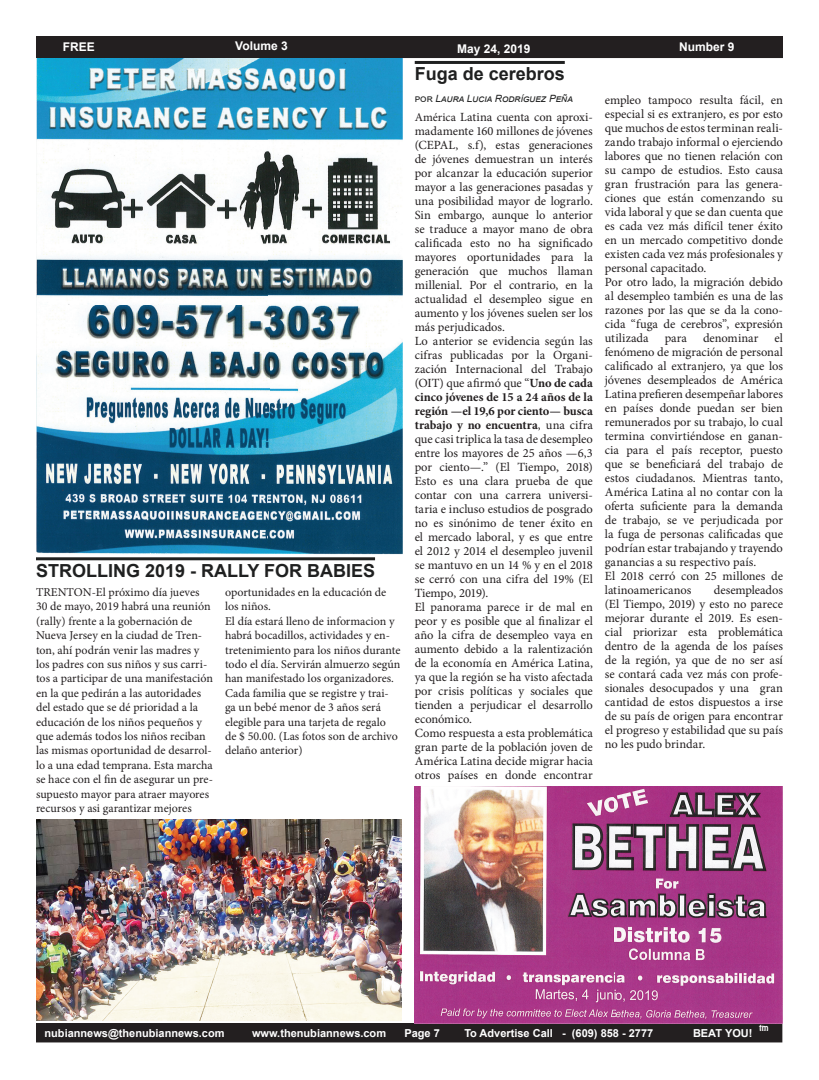
<style>
.page{position:relative;width:819px;height:1080px;background:#fff}
.page>*{position:absolute;margin:0;border:0;box-sizing:border-box;transform-origin:0 0}
.t1{font:700 18px "Arial";color:#1f2020}
.t2{font:12.5px/14px "Minion Pro";letter-spacing:-.005em;color:#231f20}
.t3{font:12px/14.4px "Minion Pro";color:#231f20}
.t4{font:700 12px "Arial";color:#fff}
.t5{font:700 11px "Arial";color:#fff}
.t6{font:italic 10px "Arial";color:#1f2020}
.t7{font:8px "Hobo Std";color:#fff}
.s1{font-style:normal}
.s2{font-size:12px}
.s3{font-weight:700}
</style>
<div class="page">
<div style="left:36px;top:36px;width:746px;height:22px;background:#231f20"></div>
<div style="left:36px;top:1024px;width:746px;height:18px;background:#231f20"></div>
<div style="left:36px;top:1023px;width:746px;height:19px;border:1px solid #231f20"></div>
<img style="left:36px;top:58px;width:366px;height:496px">
<img style="left:414px;top:786px;width:368px;height:237px">
<hr style="left:415px;top:61px;width:150px;height:3px;background:#1f2020">
<hr style="left:36px;top:557px;width:339px;height:3px;background:#1f2020">
<img style="left:36px;top:819px;width:365px;height:202px">
<p class="t4" style="left:63px;top:39px;width:34px">FREE</p>
<p class="t4" style="left:235px;top:38px;width:54px">Volume 3</p>
<p class="t4" style="left:457px;top:40px;width:75px">May 24, 2019</p>
<p class="t4" style="left:679px;top:39px;width:57px">Number 9</p>
<h1 class="t1" style="left:36px;top:557px;width:341px">STROLLING 2019 - RALLY FOR BABIES</h1>
<p class="t3" style="left:36px;top:585px;width:178px">TRENTON-El próximo día jueves 30 de mayo, 2019 habrá una reunión (rally) frente a la gobernación de Nueva Jersey en la ciudad de Tren&shy;ton, ahí podrán venir las madres y los padres con sus niños y sus carri&shy;tos a participar de una manifestación en la que pedirán a las autoridades del estado que se dé prioridad a la educación de los niños pequeños y que además todos los niños reciban las mismas oportunidad de desarrol&shy;lo a una edad temprana. Esta marcha se hace con el fin de asegurar un pre&shy;supuesto mayor para atraer mayores recursos y asi garantizar mejores</p>
<p class="t3" style="left:225px;top:585px;width:177px">oportunidades en la educación de los niños.<br>El día estará lleno de informacion y habrá bocadillos, actividades y en&shy;tretenimiento para los niños durante todo el día. Servirán almuerzo según han manifestado los organizadores.<br>Cada familia que se registre y trai&shy;ga un bebé menor de 3 años será elegible para una tarjeta de regalo<br>de $ 50.00. (Las fotos son de archivo delaño anterior)</p>
<h1 class="t1" style="left:415px;top:61px;width:152px">Fuga de cerebros</h1>
<p class="t6" style="left:415px;top:92px;width:160px"><span class="s1">POR</span> LAURA LUCIA RODRÍGUEZ PEÑA</p>
<p class="t2" style="left:415px;top:110px;width:180px"><span class="s2">América</span> Latina cuenta con aproxi&shy;madamente 160 millones de jóvenes (CEPAL, s.f), estas generaciones de jóvenes demuestran un interés por alcanzar la educación superior mayor a las generaciones pasadas y una posibilidad mayor de lograrlo.<br>Sin embargo, aunque lo anterior se traduce a mayor mano de obra calificada esto no ha significado mayores oportunidades para la generación que muchos llaman millenial. Por el contrario, en la actualidad el desempleo sigue en aumento y los jóvenes suelen ser los más perjudicados.<br>Lo anterior se evidencia según las cifras publicadas por la Organi&shy;zación Internacional del Trabajo (OIT) que afirmó que “<span class="s3">Uno de cada cinco jóvenes de 15 a 24 años de la región —el 19,6 p or ciento— busca trabajo y no encuentra</span>, una cifra que casi triplica la tasa de desempleo entre los mayores de 25 años —6,3 por ciento—.” (El Tiempo, 2018)<br>Esto es una clara prueba de que contar con una carrera universi&shy;taria e incluso estudios de posgrado no es sinónimo de tener éxito en el mercado laboral, y es que entre el 2012 y 2014 el desempleo juvenil se mantuvo en un 14 % y en el 2018 se cerró con una cifra del 19% (El<br>Tiempo, 2019).<br>El panorama parece ir de mal en peor y es posible que al finalizar el año la cifra de desempleo vaya en aumento debido a la ralentización de la economía en América Latina, ya que la región se ha visto afectada por crisis políticas y sociales que tienden a perjudicar el desarrollo económico.<br>Como respuesta a esta problemática gran parte de la población joven de<br>América Latina decide migrar hacia otros países en donde encontrar</p>
<p class="t2" style="left:605px;top:93px;width:180px">empleo tampoco resulta fácil, en especial si es extranjero, es por esto que muchos de estos terminan reali&shy;zando trabajo informal o ejerciendo labores que no tienen relación con su campo de estudios. Esto causa gran frustración para las genera&shy;ciones que están comenzando su vida laboral y que se dan cuenta que es cada vez más difícil tener éxito en un mercado competitivo donde existen cada vez más profesionales y personal capacitado.<br>Por otro lado, la migración debido al desempleo también es una de las razones por las que se da la cono&shy;cida “fuga de cerebros”, expresión utilizada</p>
<p class="t2" style="left:605px;top:331px;width:180px;text-indent:170px">el fenómeno de migración de personal calificado al extranjero, ya que los jóvenes desempleados de América<br>Latina prefieren desempeñar labores en países donde puedan ser bien remunerados por su trabajo, lo cual termina convirtiéndose en ganan&shy;cia para el país receptor, puesto que se beneficiará del trabajo de estos ciudadanos. Mientras tanto,<br>América Latina al no contar con la oferta suficiente para la demanda de trabajo, se ve perjudicada por la fuga de personas calificadas que podrían estar trabajando y trayendo ganancias a su respectivo país.<br>El 2018 cerró con 25 millones de latinoamericanos</p>
<p class="t2" style="left:665px;top:331px;width:24px">para</p>
<p class="t2" style="left:703px;top:331px;width:57px">denominar</p>
<p class="t2" style="left:605px;top:583px;width:180px;text-align:justify;text-indent:109px">desempleados (El Tiempo, 2019) y esto no parece mejorar durante el 2019. Es esen&shy;cial priorizar esta problemática dentro de la agenda de los países de la región, ya que de no ser así se contará cada vez más con profe&shy;sionales desocupados y una gran cantidad de estos dispuestos a irse de su país de origen para encontrar el progreso y estabilidad que su país no les pudo brindar.</p>
<p class="t7" style="left:759px;top:1023px;width:11px">tm</p>
<p class="t5" style="left:45px;top:1026px;width:182px">nubiannews@thenubiannews.com</p>
<p class="t5" style="left:252px;top:1026px;width:136px">www.thenubiannews.com</p>
<p class="t5" style="left:404px;top:1026px;width:37px">Page 7</p>
<p class="t5" style="left:464px;top:1026px;width:190px">To Advertise Call - (609) 858 - 2777</p>
<p class="t5" style="left:693px;top:1026px;width:61px">BEAT YOU!</p>
</div>
